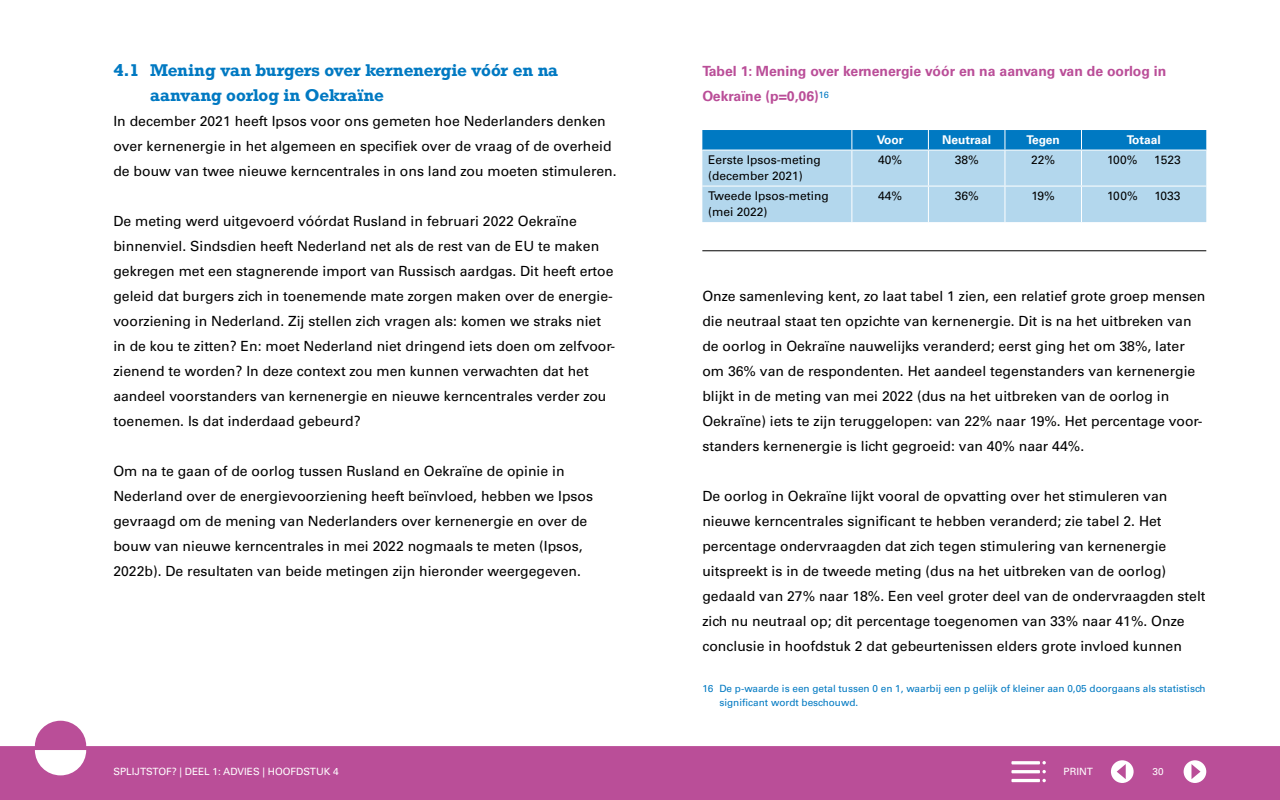
<style>
.page{position:relative;width:1280px;height:800px;background:#fff}
.page>*{position:absolute;margin:0;border:0;box-sizing:border-box;transform-origin:0 0}
.Paragraafkop_rockwel{font:700 16px/25px "Rockwell";letter-spacing:-.015em;color:#0079c2}
.platte_tekst__P{font:14px/25px "Univers LT Std";color:#000}
.Kop_figuur_tabel__P{font:700 14px/25px "Univers LT Std";color:#ba4e98}
.tabeltekst_P{font:12px/16px "Univers LT Std";color:#000}
.tabeltekst_wit_kop{font:700 12px "Univers LT Std";color:#fff}
._05_voetnoot__P{font:10px/14px "Univers LT Std";color:#0079c2}
.t1{font:10px "Univers LT Std";color:#fff}
</style>
<div class="page">
<hr style="left:702px;top:251px;width:504px;height:1px;background:#000">
<svg style="left:702px;top:130px;width:504px;height:92px;background:#8dc3e3"></svg>
<hr style="left:702px;top:150px;width:150px;height:1px;background:#fff">
<hr style="left:852px;top:150px;width:76px;height:1px;background:#fff">
<hr style="left:851px;top:151px;width:1px;height:35px;background:#fff">
<hr style="left:928px;top:150px;width:77px;height:1px;background:#fff">
<hr style="left:928px;top:151px;width:1px;height:35px;background:#fff">
<hr style="left:1005px;top:150px;width:76px;height:1px;background:#fff">
<hr style="left:1004px;top:151px;width:1px;height:35px;background:#fff">
<hr style="left:1081px;top:150px;width:125px;height:1px;background:#fff">
<hr style="left:1081px;top:151px;width:1px;height:35px;background:#fff">
<hr style="left:702px;top:186px;width:150px;height:1px;background:#fff">
<hr style="left:852px;top:186px;width:76px;height:1px;background:#fff">
<hr style="left:851px;top:187px;width:1px;height:35px;background:#fff">
<hr style="left:928px;top:186px;width:77px;height:1px;background:#fff">
<hr style="left:928px;top:187px;width:1px;height:35px;background:#fff">
<hr style="left:1005px;top:186px;width:76px;height:1px;background:#fff">
<hr style="left:1004px;top:187px;width:1px;height:35px;background:#fff">
<hr style="left:1081px;top:186px;width:125px;height:1px;background:#fff">
<hr style="left:1081px;top:187px;width:1px;height:35px;background:#fff">
<svg style="left:0;top:721px;width:1280px;height:79px;fill:#ba4e98"></svg>
<div style="left:1111px;top:760px;width:23px;height:23px;background:#fff;border-radius:50%"></div>
<svg style="left:1117px;top:764px;width:9px;height:15px"></svg>
<div style="left:1184px;top:760px;width:22px;height:23px;background:#fff;border-radius:50%"></div>
<svg style="left:1191px;top:764px;width:10px;height:15px"></svg>
<svg style="left:1042px;top:779px;width:4px;height:3px"></svg>
<hr style="left:1011px;top:779px;width:29px;height:3px;background:#fff">
<hr style="left:1011px;top:770px;width:29px;height:3px;background:#fff">
<svg style="left:1042px;top:770px;width:4px;height:3px"></svg>
<hr style="left:1011px;top:761px;width:29px;height:3px;background:#fff">
<svg style="left:1042px;top:761px;width:4px;height:3px"></svg>
<h2 class="Paragraafkop_rockwel" style="left:150px;top:57px;width:410px;text-indent:-37px">4.1 Mening van burgers over kernenergie vóór en na aanvang oorlog in Oekraïne</h2>
<p class="platte_tekst__P" style="left:113px;top:109px;width:505px">In december 2021 heeft Ipsos voor ons gemeten hoe Nederlanders denken over kernenergie in het algemeen en specifiek over de vraag of de overheid de bouw van twee nieuwe kerncentrales in ons land zou moeten stimuleren.</p>
<p class="platte_tekst__P" style="left:113px;top:209px;width:503px">De meting werd uitgevoerd vóórdat Rusland in februari 2022 Oekraïne binnenviel. Sindsdien heeft Nederland net als de rest van de EU te maken gekregen met een stagnerende import van Russisch aardgas. Dit heeft ertoe geleid dat burgers zich in toenemende mate zorgen maken over de energie&shy;voorziening in Nederland. Zij stellen zich vragen als: komen we straks niet in de kou te zitten? En: moet Nederland niet dringend iets doen om zelfvoor&shy;zienend te worden? In deze context zou men kunnen verwachten dat het aandeel voorstanders van kernenergie en nieuwe kerncentrales verder zou toenemen. Is dat inderdaad gebeurd?</p>
<p class="platte_tekst__P" style="left:113px;top:459px;width:481px">Om na te gaan of de oorlog tussen Rusland en Oekraïne de opinie in Nederland over de energievoorziening heeft beïnvloed, hebben we Ipsos gevraagd om de mening van Nederlanders over kernenergie en over de bouw van nieuwe kerncentrales in mei 2022 nogmaals te meten (Ipsos, 2022b). De resultaten van beide metingen zijn hieronder weergegeven.</p>
<p class="Kop_figuur_tabel__P" style="left:702px;top:59px;width:466px">Tabel 1: Mening over kernenergie vóór en na aanvang van de oorlog in<br>Oekraïne (p=0,06)<sup>16</sup></p>
<p class="tabeltekst_wit_kop" style="left:877px;top:133px;width:28px">Voor</p>
<p class="tabeltekst_wit_kop" style="left:942px;top:133px;width:51px">Neutraal</p>
<p class="tabeltekst_wit_kop" style="left:1027px;top:133px;width:35px">Tegen</p>
<p class="tabeltekst_wit_kop" style="left:1127px;top:133px;width:36px">Totaal</p>
<p class="tabeltekst_P" style="left:708px;top:152px;width:114px">Eerste Ipsos-meting (december 2021)</p>
<p class="tabeltekst_P" style="left:878px;top:152px;width:26px">40%</p>
<p class="tabeltekst_P" style="left:955px;top:152px;width:26px">38%</p>
<p class="tabeltekst_P" style="left:1031px;top:152px;width:26px">22%</p>
<p class="tabeltekst_P" style="left:1107px;top:152px;width:32px">100%</p>
<p class="tabeltekst_P" style="left:1154px;top:152px;width:28px">1523</p>
<p class="tabeltekst_P" style="left:708px;top:188px;width:122px">Tweede Ipsos-meting</p>
<p class="tabeltekst_P" style="left:708px;top:204px;width:61px">(mei 2022)</p>
<p class="tabeltekst_P" style="left:878px;top:188px;width:26px">44%</p>
<p class="tabeltekst_P" style="left:955px;top:188px;width:26px">36%</p>
<p class="tabeltekst_P" style="left:1032px;top:188px;width:25px">19%</p>
<p class="tabeltekst_P" style="left:1107px;top:188px;width:32px">100%</p>
<p class="tabeltekst_P" style="left:1154px;top:188px;width:28px">1033</p>
<p class="platte_tekst__P" style="left:702px;top:284px;width:505px">Onze samenleving kent, zo laat tabel 1 zien, een relatief grote groep mensen die neutraal staat ten opzichte van kernenergie. Dit is na het uitbreken van de oorlog in Oekraïne nauwelijks veranderd; eerst ging het om 38%, later om 36% van de respondenten. Het aandeel tegenstanders van kernenergie blijkt in de meting van mei 2022 (dus na het uitbreken van de oorlog in Oekraïne) iets te zijn teruggelopen: van 22% naar 19%. Het percentage voor&shy;standers kernenergie is licht gegroeid: van 40% naar 44%.</p>
<p class="platte_tekst__P" style="left:702px;top:484px;width:505px">De oorlog in Oekraïne lijkt vooral de opvatting over het stimuleren van nieuwe kerncentrales significant te hebben veranderd; zie tabel 2. Het percentage ondervraagden dat zich tegen stimulering van kernenergie uitspreekt is in de tweede meting (dus na het uitbreken van de oorlog) gedaald van 27% naar 18%. Een veel groter deel van de ondervraagden stelt zich nu neutraal op; dit percentage toegenomen van 33% naar 41%. Onze conclusie in hoofdstuk 2 dat gebeurtenissen elders grote invloed kunnen</p>
<p class="_05_voetnoot__P" style="left:719px;top:682px;width:488px;text-indent:-17px">16 De p-waarde is een getal tussen 0 en 1, waarbij een p gelijk of kleiner aan 0,05 doorgaans als statistisch significant wordt beschouwd.</p>
<p class="t1" style="left:113px;top:766px;width:227px">SPLIJTSTOF? | DEEL 1: ADVIES | HOOFDSTUK 4</p>
<p class="t1" style="left:1064px;top:765px;width:31px">PRINT</p>
<p class="t1" style="left:1153px;top:766px;width:13px">30</p>
</div>
